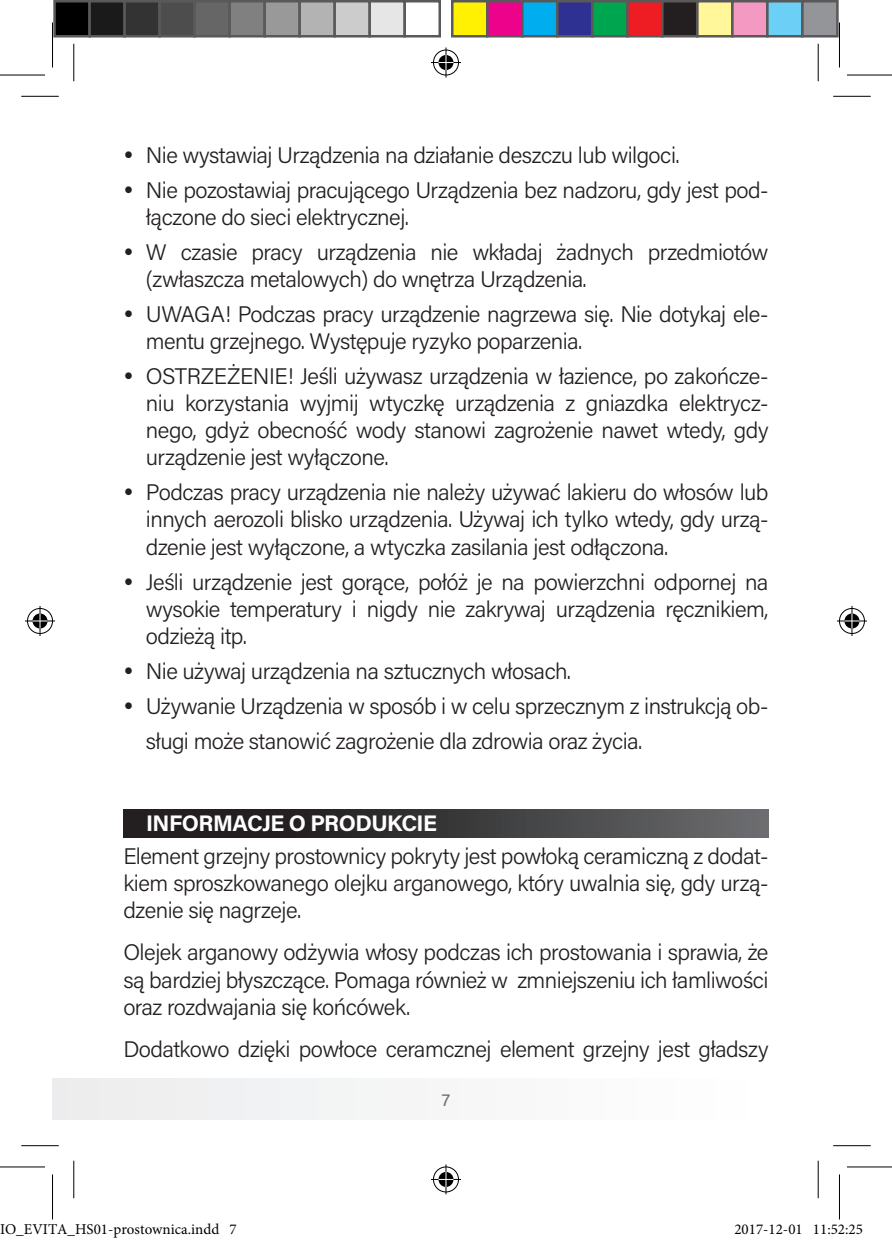
<style>
.page{position:relative;width:892px;height:1242px;background:#fff}
.page>*{position:absolute;margin:0;border:0;box-sizing:border-box;transform-origin:0 0}
.t1{font:300 22.5px/27px "Acumin Pro";letter-spacing:-.025em;color:#231f20;text-align:justify}
.t2{font:700 22.5px "Acumin Pro";letter-spacing:-.025em;color:#fff}
.t3{font:17.5px "Acumin Pro";color:#6c6d70}
.t4{font:15px "Minion Pro";color:#000}
</style>
<div class="page">
<div style="left:52px;top:1078px;width:716px;height:40px;background:#f5f5f6"></div>
<div style="left:123px;top:809px;width:645px;height:28px;background:linear-gradient(to right,#140f0f,#65676a)"></div>
<hr style="left:21px;top:96px;width:38px;height:1px;background:#000">
<hr style="left:833px;top:96px;width:37px;height:1px;background:#000">
<hr style="left:21px;top:1145px;width:38px;height:1px;background:#000">
<hr style="left:833px;top:1145px;width:37px;height:1px;background:#000">
<hr style="left:73px;top:44px;width:1px;height:37px;background:#000">
<hr style="left:73px;top:1160px;width:1px;height:38px;background:#000">
<hr style="left:817px;top:44px;width:1px;height:37px;background:#000">
<hr style="left:817px;top:1160px;width:1px;height:38px;background:#000">
<svg style="left:0;top:74px;width:45px;height:1px"></svg>
<svg style="left:847px;top:74px;width:45px;height:1px"></svg>
<hr style="left:0;top:75px;width:45px;height:1px;background:#000">
<hr style="left:847px;top:75px;width:45px;height:1px;background:#000">
<hr style="left:0;top:1166px;width:45px;height:1px;background:#000">
<hr style="left:847px;top:1166px;width:45px;height:1px;background:#000">
<hr style="left:52px;top:22px;width:1px;height:45px;background:#000">
<hr style="left:52px;top:1174px;width:1px;height:45px;background:#000">
<hr style="left:839px;top:22px;width:1px;height:45px;background:#000">
<hr style="left:839px;top:1174px;width:1px;height:45px;background:#000">
<div style="left:432px;top:48px;width:28px;height:29px;border:3px solid #fff;border-radius:50%"></div>
<hr style="left:431px;top:61px;width:30px;height:3px;background:#fff">
<hr style="left:444px;top:47px;width:3px;height:30px;background:#fff">
<div style="left:437px;top:53px;width:18px;height:19px;border:3px solid #fff;border-radius:50%"></div>
<div style="left:433px;top:50px;width:26px;height:25px;border:1px solid #000;border-radius:50%"></div>
<hr style="left:431px;top:62px;width:30px;height:1px;background:#000">
<hr style="left:445px;top:47px;width:1px;height:30px;background:#000">
<svg style="left:438px;top:55px;width:15px;height:15px"></svg>
<div style="left:432px;top:1165px;width:28px;height:28px;border:3px solid #fff;border-radius:50%"></div>
<hr style="left:431px;top:1177px;width:30px;height:3px;background:#fff">
<hr style="left:444px;top:1164px;width:3px;height:30px;background:#fff">
<div style="left:437px;top:1170px;width:18px;height:18px;border:3px solid #fff;border-radius:50%"></div>
<div style="left:433px;top:1166px;width:26px;height:26px;border:1px solid #000;border-radius:50%"></div>
<hr style="left:431px;top:1178px;width:30px;height:1px;background:#000">
<hr style="left:445px;top:1164px;width:1px;height:30px;background:#000">
<svg style="left:438px;top:1171px;width:15px;height:15px"></svg>
<div style="left:26px;top:607px;width:28px;height:28px;border:3px solid #fff;border-radius:50%"></div>
<hr style="left:25px;top:619px;width:30px;height:3px;background:#fff">
<svg style="left:38px;top:606px;width:4px;height:30px"></svg>
<div style="left:31px;top:612px;width:18px;height:18px;border:3px solid #fff;border-radius:50%"></div>
<div style="left:27px;top:608px;width:26px;height:25px;border:1px solid #000;border-radius:50%"></div>
<hr style="left:25px;top:620px;width:30px;height:1px;background:#000">
<hr style="left:40px;top:606px;width:1px;height:30px;background:#000">
<svg style="left:33px;top:613px;width:15px;height:15px"></svg>
<div style="left:838px;top:607px;width:28px;height:28px;border:3px solid #fff;border-radius:50%"></div>
<hr style="left:837px;top:619px;width:30px;height:3px;background:#fff">
<hr style="left:850px;top:606px;width:3px;height:30px;background:#fff">
<div style="left:843px;top:612px;width:18px;height:18px;border:3px solid #fff;border-radius:50%"></div>
<div style="left:839px;top:608px;width:25px;height:25px;border:1px solid #000;border-radius:50%"></div>
<hr style="left:837px;top:620px;width:30px;height:1px;background:#000">
<hr style="left:851px;top:606px;width:1px;height:30px;background:#000">
<svg style="left:844px;top:613px;width:15px;height:15px"></svg>
<div style="left:55px;top:1px;width:35px;height:35px;background:#000"></div>
<div style="left:53px;top:0;width:38px;height:37px;border:2px solid #595959"></div>
<div style="left:90px;top:1px;width:35px;height:35px;background:#1a1a1a"></div>
<div style="left:88px;top:0;width:38px;height:37px;border:2px solid #595959"></div>
<div style="left:125px;top:1px;width:35px;height:35px;background:#333"></div>
<div style="left:123px;top:0;width:38px;height:37px;border:2px solid #595959"></div>
<div style="left:160px;top:1px;width:35px;height:35px;background:#4d4d4d"></div>
<div style="left:158px;top:0;width:38px;height:37px;border:2px solid #595959"></div>
<div style="left:195px;top:1px;width:35px;height:35px;background:#666"></div>
<div style="left:193px;top:0;width:38px;height:37px;border:2px solid #595959"></div>
<div style="left:230px;top:1px;width:35px;height:35px;background:#808080"></div>
<div style="left:228px;top:0;width:38px;height:37px;border:2px solid #595959"></div>
<div style="left:265px;top:1px;width:35px;height:35px;background:#999"></div>
<div style="left:263px;top:0;width:38px;height:37px;border:2px solid #595959"></div>
<div style="left:300px;top:1px;width:35px;height:35px;background:#b3b3b3"></div>
<div style="left:298px;top:0;width:38px;height:37px;border:2px solid #595959"></div>
<div style="left:335px;top:1px;width:35px;height:35px;background:#ccc"></div>
<div style="left:333px;top:0;width:38px;height:37px;border:2px solid #595959"></div>
<div style="left:370px;top:1px;width:35px;height:35px;background:#e6e6e6"></div>
<div style="left:368px;top:0;width:38px;height:37px;border:2px solid #595959"></div>
<div style="left:403px;top:0;width:38px;height:37px;border:2px solid #595959"></div>
<div style="left:452px;top:1px;width:35px;height:35px;background:#fff101"></div>
<div style="left:451px;top:0;width:37px;height:37px;border:2px solid #595959"></div>
<div style="left:487px;top:1px;width:35px;height:35px;background:#ed028c"></div>
<div style="left:486px;top:0;width:37px;height:37px;border:2px solid #595959"></div>
<div style="left:522px;top:1px;width:35px;height:35px;background:#00aeef"></div>
<div style="left:521px;top:0;width:37px;height:37px;border:2px solid #595959"></div>
<div style="left:557px;top:1px;width:35px;height:35px;background:#2e3092"></div>
<div style="left:556px;top:0;width:37px;height:37px;border:2px solid #595959"></div>
<div style="left:592px;top:1px;width:35px;height:35px;background:#00a54f"></div>
<div style="left:591px;top:0;width:37px;height:37px;border:2px solid #595959"></div>
<div style="left:627px;top:1px;width:35px;height:35px;background:#ee1d23"></div>
<div style="left:626px;top:0;width:37px;height:37px;border:2px solid #595959"></div>
<div style="left:662px;top:1px;width:35px;height:35px;background:#231f20"></div>
<div style="left:661px;top:0;width:37px;height:37px;border:2px solid #595959"></div>
<div style="left:697px;top:1px;width:35px;height:35px;background:#fff79a"></div>
<div style="left:696px;top:0;width:37px;height:37px;border:2px solid #595959"></div>
<div style="left:732px;top:1px;width:35px;height:35px;background:#f499c2"></div>
<div style="left:731px;top:0;width:37px;height:37px;border:2px solid #595959"></div>
<div style="left:767px;top:1px;width:35px;height:35px;background:#6bcff6"></div>
<div style="left:766px;top:0;width:37px;height:37px;border:2px solid #595959"></div>
<div style="left:802px;top:1px;width:35px;height:35px;background:#939598"></div>
<div style="left:801px;top:0;width:37px;height:37px;border:2px solid #595959"></div>
<div style="left:94px;top:1224px;width:7px;height:11px;border:1px solid #fff;border-radius:50%"></div>
<div style="left:95px;top:1224px;width:5px;height:10px;border:1px solid #fff;border-radius:50%"></div>
<div style="left:741px;top:1224px;width:7px;height:11px;border:1px solid #fff;border-radius:50%"></div>
<div style="left:743px;top:1224px;width:4px;height:10px;border:1px solid #fff;border-radius:50%"></div>
<div style="left:788px;top:1224px;width:7px;height:11px;border:1px solid #fff;border-radius:50%"></div>
<div style="left:789px;top:1224px;width:5px;height:10px;border:1px solid #fff;border-radius:50%"></div>
<p class="t1" style="left:123px;top:141px;width:557px">• Nie wystawiaj Urządzenia na działanie deszczu lub wilgoci.</p>
<p class="t1" style="left:146px;top:176px;width:624px;text-indent:-22px">• Nie pozostawiaj pracującego Urządzenia bez nadzoru, gdy jest pod&shy;łączone do sieci elektrycznej.</p>
<p class="t1" style="left:146px;top:238px;width:624px;text-indent:-22px">• W czasie pracy urządzenia nie wkładaj żadnych przedmiotów (zwłaszcza metalowych) do wnętrza Urządzenia.</p>
<p class="t1" style="left:146px;top:300px;width:624px;text-indent:-22px">• UWAGA! Podczas pracy urządzenie nagrzewa się. Nie dotykaj ele&shy;mentu grzejnego. Występuje ryzyko poparzenia.</p>
<p class="t1" style="left:146px;top:362px;width:624px;text-indent:-22px">• OSTRZEŻENIE! Jeśli używasz urządzenia w łazience, po zakończe&shy;niu korzystania wyjmij wtyczkę urządzenia z gniazdka elektrycz&shy;nego, gdyż obecność wody stanowi zagrożenie nawet wtedy, gdy urządzenie jest wyłączone.</p>
<p class="t1" style="left:146px;top:478px;width:624px;text-indent:-22px">• Podczas pracy urządzenia nie należy używać lakieru do włosów lub innych aerozoli blisko urządzenia. Używaj ich tylko wtedy, gdy urzą&shy;dzenie jest wyłączone, a wtyczka zasilania jest odłączona.</p>
<p class="t1" style="left:146px;top:567px;width:624px;text-indent:-22px">• Jeśli urządzenie jest gorące, połóż je na powierzchni odpornej na wysokie temperatury i nigdy nie zakrywaj urządzenia ręcznikiem, odzieżą itp.</p>
<p class="t1" style="left:123px;top:656px;width:449px">• Nie używaj urządzenia na sztucznych włosach.</p>
<p class="t1" style="left:146px;top:687px;width:624px;line-height:35px;text-indent:-22px">• Używanie Urządzenia w sposób i w celu sprzecznym z instrukcją ob&shy;sługi może stanowić zagrożenie dla zdrowia oraz życia.</p>
<p class="t2" style="left:146px;top:807px;width:292px">INFORMACJE O PRODUKCIE</p>
<p class="t1" style="left:123px;top:842px;width:646px">Element grzejny prostownicy pokryty jest powłoką ceramiczną z dodat&shy;kiem sproszkowanego olejku arganowego, który uwalnia się, gdy urzą&shy;dzenie się nagrzeje.</p>
<p class="t1" style="left:123px;top:938px;width:646px">Olejek arganowy odżywia włosy podczas ich prostowania i sprawia, że są bardziej błyszczące. Pomaga również w zmniejszeniu ich łamliwości oraz rozdwajania się końcówek.</p>
<p class="t1" style="left:123px;top:1034px;width:646px">Dodatkowo dzięki powłoce ceramcznej element grzejny jest gładszy</p>
<p class="t3" style="left:442px;top:1087px;width:10px">7</p>
<p class="t4" style="left:0;top:1219px;width:238px">IO_EVITA_HS01-prostownica.indd 7</p>
<p class="t4" style="left:734px;top:1219px;width:130px">2017-12-01 11:52:25</p>
</div>
